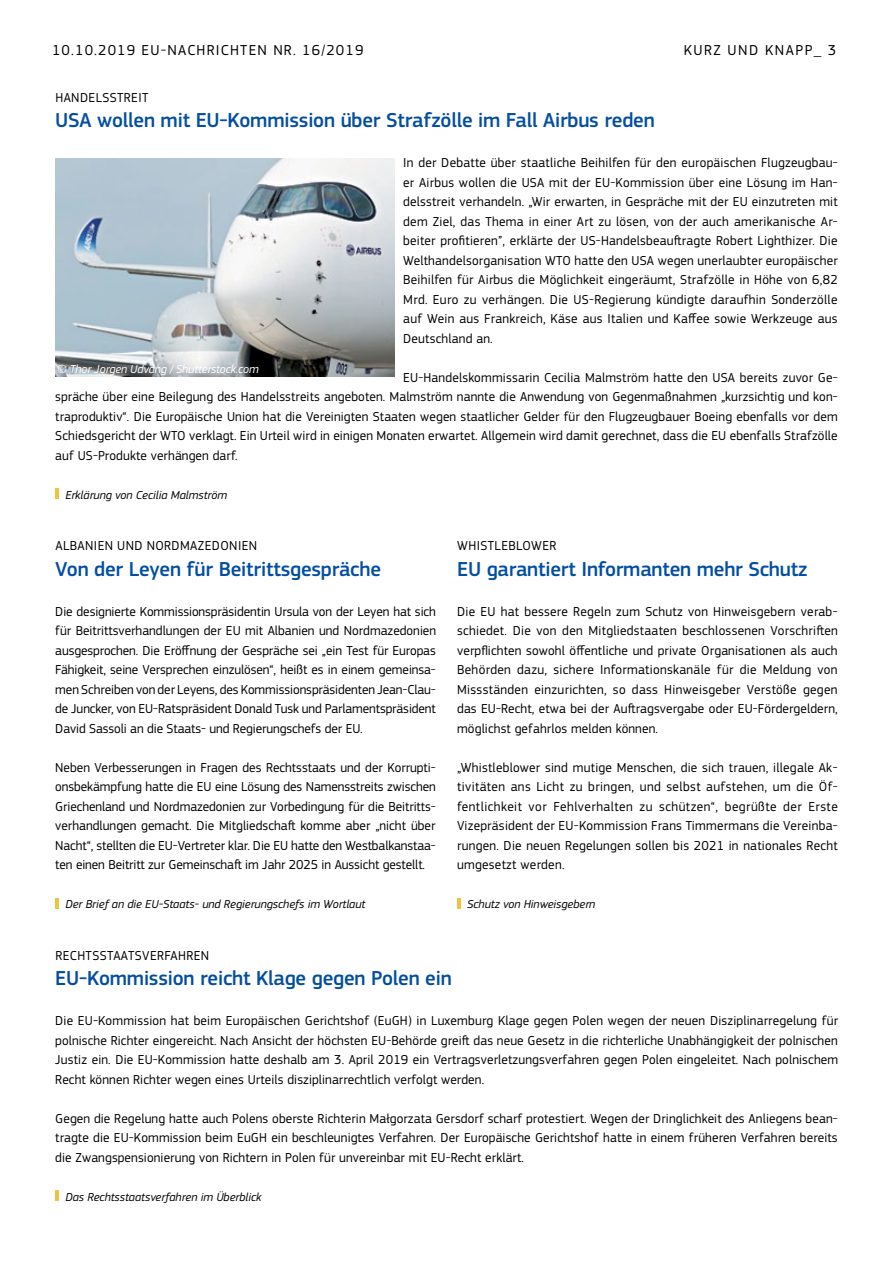
<style>
.page{position:relative;width:893px;height:1263px;background:#fff}
.page>*{position:absolute;margin:0;border:0;box-sizing:border-box;transform-origin:0 0}
.t1{font:500 21px "EC Square Sans Pro";letter-spacing:-.01em;color:#034ea2}
.t2{font:15px "EC Square Sans Pro";letter-spacing:.08em;color:#000}
.t3{font:13.5px/19.5px "EC Square Sans Pro";letter-spacing:.01em;color:#000;text-align:justify}
.t4{font:italic 12px "EC Square Sans Pro";color:#000}
.t5{font:italic 12px "EC Square Sans Pro";letter-spacing:-.01em;color:#fff}
</style>
<div class="page">
<img style="left:55px;top:158px;width:340px;height:219px">
<hr style="left:55px;top:489px;width:4px;height:10px;background:#f2c23e">
<hr style="left:55px;top:898px;width:4px;height:10px;background:#f2c23e">
<hr style="left:457px;top:898px;width:4px;height:10px;background:#f2c23e">
<hr style="left:55px;top:1191px;width:4px;height:10px;background:#f2c23e">
<p class="t2" style="left:684px;top:41px;width:10px">kur</p>
<p class="t2" style="left:713px;top:41px;width:25px">z und</p>
<p class="t2" style="left:765px;top:41px;width:11px">knapp</p>
<p class="t2" style="left:814px;top:41px;width:24px">_ 3</p>
<p class="t2" style="left:52px;top:42px;width:313px">10.10.2019 EU-NACHRICHTEN NR. 16/2019</p>
<p class="t3" style="left:55px;top:88px;width:17px">Handelss</p>
<p class="t3" style="left:117px;top:88px;width:33px">treit</p>
<h1 class="t1" style="left:55px;top:108px;width:601px">USA wollen mit EU-Kommission über Strafzölle im Fall Airbus reden</h1>
<p class="t3" style="left:403px;top:153px;width:436px">In der Debatte über staatliche Beihilfen für den europäischen Flugzeugbau&shy;er Airbus wollen die USA mit der EU-Kommission über eine Lösung im Han&shy;delsstreit verhandeln. „Wir erwarten, in Gespräche mit der EU einzutreten mit dem Ziel, das Thema in einer Art zu lösen, von der auch amerikanische Ar&shy;beiter profitieren”, erklärte der US-Handelsbeauftragte Robert Lighthizer. Die Welthandelsorganisation WTO hatte den USA wegen unerlaubter europäischer Beihilfen für Airbus die Möglichkeit eingeräumt, Strafzölle in Höhe von 6,82<br>Mrd. Euro zu verhängen. Die US-Regierung kündigte daraufhin Sonderzölle auf Wein aus Frankreich, Käse aus Italien und Kaffee sowie Werkzeuge aus Deutschland an.</p>
<p class="t3" style="left:55px;top:368px;width:784px;text-indent:348px">EU-Handelskommissarin Cecilia Malmström hatte den USA bereits zuvor Ge&shy;spräche über eine Beilegung des Handelsstreits angeboten. Malmström nannte die Anwendung von Gegenmaßnahmen „kurzsichtig und kon&shy;traproduktiv“. Die Europäische Union hat die Vereinigten Staaten wegen staatlicher Gelder für den Flugzeugbauer Boeing ebenfalls vor dem Schiedsgericht der WTO verklagt. Ein Urteil wird in einigen Monaten erwartet. Allgemein wird damit gerechnet, dass die EU ebenfalls Strafzölle auf US-Produkte verhängen darf.</p>
<p class="t5" style="left:57px;top:362px;width:203px">© Thor Jorgen Udvang / Shutterstock.com</p>
<p class="t4" style="left:65px;top:488px;width:163px">Erklärung von Cecilia Malmström</p>
<p class="t3" style="left:55px;top:536px;width:16px">Albanien</p>
<p class="t3" style="left:117px;top:536px;width:9px">und</p>
<p class="t3" style="left:147px;top:536px;width:27px">nordma</p>
<p class="t3" style="left:198px;top:536px;width:39px">zedonien</p>
<h1 class="t1" style="left:55px;top:557px;width:327px">Von der Leyen für Beitrittsgespräche</h1>
<p class="t3" style="left:55px;top:602px;width:382px">Die designierte Kommissionspräsidentin Ursula von der Leyen hat sich für Beitrittsverhandlungen der EU mit Albanien und Nordmazedonien ausgesprochen. Die Eröffnung der Gespräche sei „ein Test für Europas Fähigkeit, seine Versprechen einzulösen“, heißt es in einem gemeinsa&shy;men Schreiben von der Leyens, des Kommissionspräsidenten Jean-Clau&shy;de Juncker, von EU-Ratspräsident Donald Tusk und Parlamentspräsident David Sassoli an die Staats- und Regierungschefs der EU.</p>
<p class="t3" style="left:55px;top:758px;width:382px">Neben Verbesserungen in Fragen des Rechtsstaats und der Korrupti&shy;onsbekämpfung hatte die EU eine Lösung des Namensstreits zwischen Griechenland und Nordmazedonien zur Vorbedingung für die Beitritts&shy;verhandlungen gemacht. Die Mitgliedschaft komme aber „nicht über Nacht“, stellten die EU-Vertreter klar. Die EU hatte den Westbalkanstaa&shy;ten einen Beitritt zur Gemeinschaft im Jahr 2025 in Aussicht gestellt.</p>
<p class="t3" style="left:457px;top:536px;width:46px">Whistlebl</p>
<p class="t3" style="left:523px;top:536px;width:18px">ower</p>
<h1 class="t1" style="left:457px;top:557px;width:352px">EU garantiert Informanten mehr Schutz</h1>
<p class="t3" style="left:457px;top:602px;width:382px">Die EU hat bessere Regeln zum Schutz von Hinweisgebern verab&shy;schiedet. Die von den Mitgliedstaaten beschlossenen Vorschriften verpflichten sowohl öffentliche und private Organisationen als auch Behörden dazu, sichere Informationskanäle für die Meldung von Missständen einzurichten, so dass Hinweisgeber Verstöße gegen das EU-Recht, etwa bei der Auftragsvergabe oder EU-Fördergeldern, möglichst gefahrlos melden können.</p>
<p class="t3" style="left:457px;top:758px;width:382px">„Whistleblower sind mutige Menschen, die sich trauen, illegale Ak&shy;tivitäten ans Licht zu bringen, und selbst aufstehen, um die Öf&shy;fentlichkeit vor Fehlverhalten zu schützen“, begrüßte der Erste Vizepräsident der EU-Kommission Frans Timmermans die Vereinba&shy;rungen. Die neuen Regelungen sollen bis 2021 in nationales Recht umgesetzt werden.</p>
<p class="t4" style="left:65px;top:897px;width:301px">Der Brief an die EU-Staats- und Regierungschefs im Wortlaut</p>
<p class="t4" style="left:467px;top:897px;width:130px">Schutz von Hinweisgebern</p>
<p class="t3" style="left:55px;top:946px;width:88px">Rechtsstaatsverfahren</p>
<h1 class="t1" style="left:55px;top:966px;width:398px">EU-Kommission reicht Klage gegen Polen ein</h1>
<p class="t3" style="left:55px;top:1011px;width:784px">Die EU-Kommission hat beim Europäischen Gerichtshof (EuGH) in Luxemburg Klage gegen Polen wegen der neuen Disziplinarregelung für polnische Richter eingereicht. Nach Ansicht der höchsten EU-Behörde greift das neue Gesetz in die richterliche Unabhängigkeit der polnischen Justiz ein. Die EU-Kommission hatte deshalb am 3. April 2019 ein Vertragsverletzungsverfahren gegen Polen eingeleitet. Nach polnischem Recht können Richter wegen eines Urteils disziplinarrechtlich verfolgt werden.</p>
<p class="t3" style="left:55px;top:1109px;width:784px">Gegen die Regelung hatte auch Polens oberste Richterin Małgorzata Gersdorf scharf protestiert. Wegen der Dringlichkeit des Anliegens bean&shy;tragte die EU-Kommission beim EuGH ein beschleunigtes Verfahren. Der Europäische Gerichtshof hatte in einem früheren Verfahren bereits die Zwangspensionierung von Richtern in Polen für unvereinbar mit EU-Recht erklärt.</p>
<p class="t4" style="left:65px;top:1190px;width:198px">Das Rechtsstaatsverfahren im Überblick</p>
</div>
